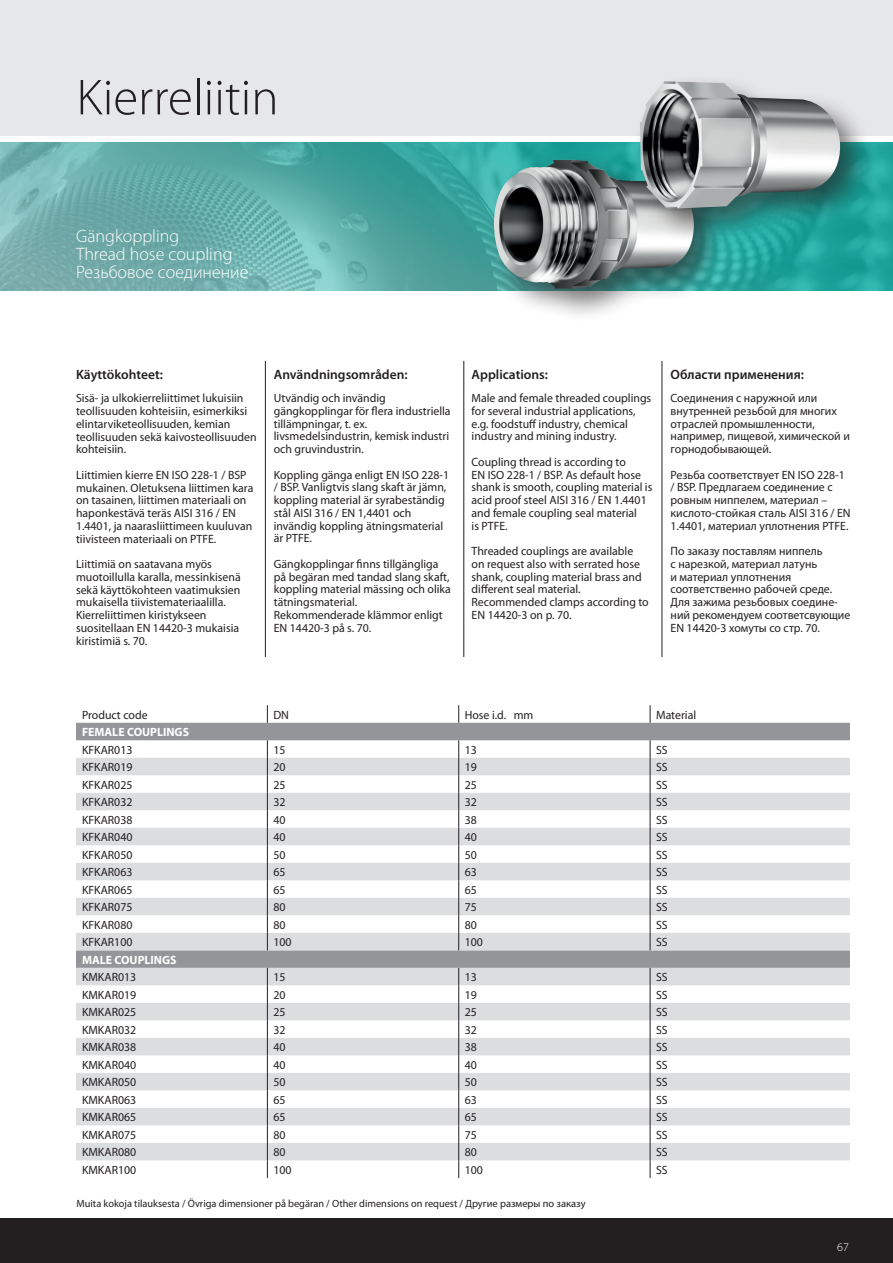
<style>
.page{position:relative;width:893px;height:1263px;background:#fff}
.page>*{position:absolute;margin:0;border:0;box-sizing:border-box;transform-origin:0 0}
.t1{font:300 51px "Myriad Pro";color:#231f20}
.t2{font:300 18px/18px "Myriad Pro";color:#fff}
.t3{font:600 13.5px "Myriad Pro";color:#231f20}
.t4{font:12px/12.8px "Myriad Pro";color:#231f20}
.t5{font:700 12px "Myriad Pro";color:#fff}
.t6{font:300 12px "Myriad Pro";color:#fff}
.t7{font:10.5px "Myriad Pro";color:#231f20}
</style>
<div class="page">
<div style="left:0;top:1218px;width:893px;height:45px;background:#231f20"></div>
<svg style="left:0;top:142px;width:893px;height:149px;background:#57aba7"></svg>
<div style="left:0;top:0;width:893px;height:136px;background:#e6e7e9"></div>
<div style="left:487px;top:152px;width:241px;height:171px;background:#231f20;opacity:.6"></div>
<img style="left:494px;top:160px;width:202px;height:129px">
<hr style="left:265px;top:361px;width:1px;height:296px;background:#231f20">
<hr style="left:464px;top:361px;width:1px;height:296px;background:#231f20">
<hr style="left:662px;top:361px;width:1px;height:296px;background:#231f20">
<div style="left:633px;top:74px;width:241px;height:169px;background:#231f20;opacity:.6"></div>
<img style="left:640px;top:81px;width:200px;height:127px">
<svg style="left:76px;top:723px;width:774px;height:35px"></svg>
<svg style="left:76px;top:758px;width:774px;height:402px;fill:#dcdddf"></svg>
<svg style="left:267px;top:705px;width:1px;height:18px"></svg>
<svg style="left:458px;top:705px;width:1px;height:18px"></svg>
<svg style="left:650px;top:705px;width:1px;height:18px"></svg>
<svg style="left:267px;top:740px;width:1px;height:210px"></svg>
<svg style="left:458px;top:740px;width:1px;height:210px"></svg>
<svg style="left:650px;top:740px;width:1px;height:210px"></svg>
<svg style="left:267px;top:968px;width:1px;height:210px"></svg>
<svg style="left:458px;top:968px;width:1px;height:210px"></svg>
<svg style="left:650px;top:968px;width:1px;height:210px"></svg>
<h1 class="t1" style="left:77px;top:69px;width:204px">Kierreliitin</h1>
<h2 class="t2" style="left:76px;top:227px;width:174px">Gängkoppling<br>Thread hose coupling<br>Резьбовое соединение</h2>
<p class="t3" style="left:76px;top:367px;width:88px">Käyttökohteet:</p>
<p class="t3" style="left:274px;top:367px;width:135px">Användningsområden:</p>
<p class="t3" style="left:472px;top:367px;width:78px">Applications:</p>
<p class="t3" style="left:671px;top:367px;width:135px">Области применения:</p>
<p class="t4" style="left:76px;top:392px;width:182px">Sisä- ja ulkokierreliittimet lukuisiin teollisuuden kohteisiin, esimerkiksi elintarviketeollisuuden, kemian teollisuuden sekä kaivosteollisuuden kohteisiin.</p>
<p class="t4" style="left:76px;top:469px;width:179px">Liittimien kierre EN ISO 228-1 / BSP mukainen. Oletuksena liittimen kara on tasainen, liittimen materiaali on haponkestävä teräs AISI 316 / EN 1.4401, ja naarasliittimeen kuuluvan tiivisteen materiaali on PTFE.</p>
<p class="t4" style="left:76px;top:558px;width:166px">Liittimiä on saatavana myös muotoillulla karalla, messinkisenä sekä käyttökohteen vaatimuksien mukaisella tiivistemateriaalilla.<br>Kierreliittimen kiristykseen suositellaan EN 14420-3 mukaisia kiristimiä s. 70.</p>
<p class="t4" style="left:472px;top:392px;width:181px">Male and female threaded couplings for several industrial applications, e.g. foodstuff industry, chemical industry and mining industry.</p>
<p class="t4" style="left:472px;top:456px;width:182px">Coupling thread is according to<br>EN ISO 228-1 / BSP. As default hose shank is smooth, coupling material is acid proof steel AISI 316 / EN 1.4401 and female coupling seal material<br>is PTFE.</p>
<p class="t4" style="left:472px;top:545px;width:179px">Threaded couplings are available on request also with serrated hose shank, coupling material brass and different seal material.<br>Recommended clamps according to<br>EN 14420-3 on p. 70.</p>
<p class="t4" style="left:274px;top:392px;width:178px">Utvändig och invändig gängkopplingar för flera industriella tillämpningar, t. ex. livsmedelsindustrin, kemisk industri och gruvindustrin.</p>
<p class="t4" style="left:274px;top:469px;width:177px">Koppling gänga enligt EN ISO 228-1 / BSP. Vanligtvis slang skaft är jämn, koppling material är syrabeständig stål AISI 316 / EN 1,4401 och invändig koppling ätningsmaterial är PTFE.</p>
<p class="t4" style="left:274px;top:558px;width:179px">Gängkopplingar finns tillgängliga på begäran med tandad slang skaft, koppling material mässing och olika tätningsmaterial.<br>Rekommenderade klämmor enligt<br>EN 14420-3 på s. 70.</p>
<p class="t4" style="left:670px;top:392px;width:181px">Соединения с наружной или внутренней резьбой для многих отраслей промышленности, например, пищевой, химической и горнодобывающей.</p>
<p class="t4" style="left:670px;top:468px;width:182px">Резьба соответствует EN ISO 228-1 / BSP. Предлагаем соединение с ровным ниппелем, материал – кислото-стойкая сталь AISI 316 / EN<br>1.4401, материал уплотнения PTFE.</p>
<p class="t4" style="left:670px;top:545px;width:181px">По заказу поставлям ниппель<br>с нарезкой, материал латунь<br>и материал уплотнения соответственно рабочей среде.<br>Для зажима резьбовых соедине&shy;ний рекомендуем соответсвующие<br>EN 14420-3 хомуты со стр. 70.</p>
<p class="t4" style="left:82px;top:708px;width:67px">Product code</p>
<p class="t4" style="left:273px;top:708px;width:17px">DN</p>
<p class="t4" style="left:465px;top:708px;width:70px">Hose i.d. mm</p>
<p class="t4" style="left:656px;top:708px;width:42px">Material</p>
<p class="t5" style="left:82px;top:725px;width:109px">FEMALE COUPLINGS</p>
<p class="t4" style="left:82px;top:743px;width:52px">KFKAR013</p>
<p class="t4" style="left:273px;top:743px;width:14px">15</p>
<p class="t4" style="left:465px;top:743px;width:14px">13</p>
<p class="t4" style="left:656px;top:743px;width:13px">SS</p>
<p class="t4" style="left:82px;top:761px;width:52px">KFKAR019</p>
<p class="t4" style="left:273px;top:761px;width:14px">20</p>
<p class="t4" style="left:465px;top:761px;width:14px">19</p>
<p class="t4" style="left:656px;top:761px;width:13px">SS</p>
<p class="t4" style="left:82px;top:778px;width:52px">KFKAR025</p>
<p class="t4" style="left:273px;top:778px;width:14px">25</p>
<p class="t4" style="left:465px;top:778px;width:14px">25</p>
<p class="t4" style="left:656px;top:778px;width:13px">SS</p>
<p class="t4" style="left:82px;top:796px;width:52px">KFKAR032</p>
<p class="t4" style="left:273px;top:796px;width:14px">32</p>
<p class="t4" style="left:465px;top:796px;width:14px">32</p>
<p class="t4" style="left:656px;top:796px;width:13px">SS</p>
<p class="t4" style="left:82px;top:813px;width:52px">KFKAR038</p>
<p class="t4" style="left:273px;top:813px;width:14px">40</p>
<p class="t4" style="left:465px;top:813px;width:14px">38</p>
<p class="t4" style="left:656px;top:813px;width:13px">SS</p>
<p class="t4" style="left:82px;top:831px;width:52px">KFKAR040</p>
<p class="t4" style="left:273px;top:831px;width:14px">40</p>
<p class="t4" style="left:465px;top:831px;width:14px">40</p>
<p class="t4" style="left:656px;top:831px;width:13px">SS</p>
<p class="t4" style="left:82px;top:848px;width:52px">KFKAR050</p>
<p class="t4" style="left:273px;top:848px;width:14px">50</p>
<p class="t4" style="left:465px;top:848px;width:14px">50</p>
<p class="t4" style="left:656px;top:848px;width:13px">SS</p>
<p class="t4" style="left:82px;top:866px;width:52px">KFKAR063</p>
<p class="t4" style="left:273px;top:866px;width:14px">65</p>
<p class="t4" style="left:465px;top:866px;width:14px">63</p>
<p class="t4" style="left:656px;top:866px;width:13px">SS</p>
<p class="t4" style="left:82px;top:883px;width:52px">KFKAR065</p>
<p class="t4" style="left:273px;top:883px;width:14px">65</p>
<p class="t4" style="left:465px;top:883px;width:14px">65</p>
<p class="t4" style="left:656px;top:883px;width:13px">SS</p>
<p class="t4" style="left:82px;top:901px;width:52px">KFKAR075</p>
<p class="t4" style="left:273px;top:901px;width:14px">80</p>
<p class="t4" style="left:465px;top:901px;width:14px">75</p>
<p class="t4" style="left:656px;top:901px;width:13px">SS</p>
<p class="t4" style="left:82px;top:918px;width:52px">KFKAR080</p>
<p class="t4" style="left:273px;top:918px;width:14px">80</p>
<p class="t4" style="left:465px;top:918px;width:14px">80</p>
<p class="t4" style="left:656px;top:918px;width:13px">SS</p>
<p class="t4" style="left:82px;top:936px;width:52px">KFKAR100</p>
<p class="t4" style="left:273px;top:936px;width:20px">100</p>
<p class="t4" style="left:465px;top:936px;width:20px">100</p>
<p class="t4" style="left:656px;top:936px;width:13px">SS</p>
<p class="t5" style="left:82px;top:953px;width:96px">MALE COUPLINGS</p>
<p class="t4" style="left:82px;top:971px;width:56px">KMKAR013</p>
<p class="t4" style="left:273px;top:971px;width:14px">15</p>
<p class="t4" style="left:465px;top:971px;width:14px">13</p>
<p class="t4" style="left:656px;top:971px;width:13px">SS</p>
<p class="t4" style="left:82px;top:988px;width:56px">KMKAR019</p>
<p class="t4" style="left:273px;top:988px;width:14px">20</p>
<p class="t4" style="left:465px;top:988px;width:14px">19</p>
<p class="t4" style="left:656px;top:988px;width:13px">SS</p>
<p class="t4" style="left:82px;top:1006px;width:56px">KMKAR025</p>
<p class="t4" style="left:273px;top:1006px;width:14px">25</p>
<p class="t4" style="left:465px;top:1006px;width:14px">25</p>
<p class="t4" style="left:656px;top:1006px;width:13px">SS</p>
<p class="t4" style="left:82px;top:1023px;width:56px">KMKAR032</p>
<p class="t4" style="left:273px;top:1023px;width:14px">32</p>
<p class="t4" style="left:465px;top:1023px;width:14px">32</p>
<p class="t4" style="left:656px;top:1023px;width:13px">SS</p>
<p class="t4" style="left:82px;top:1041px;width:56px">KMKAR038</p>
<p class="t4" style="left:273px;top:1041px;width:14px">40</p>
<p class="t4" style="left:465px;top:1041px;width:14px">38</p>
<p class="t4" style="left:656px;top:1041px;width:13px">SS</p>
<p class="t4" style="left:82px;top:1058px;width:56px">KMKAR040</p>
<p class="t4" style="left:273px;top:1058px;width:14px">40</p>
<p class="t4" style="left:465px;top:1058px;width:14px">40</p>
<p class="t4" style="left:656px;top:1058px;width:13px">SS</p>
<p class="t4" style="left:82px;top:1076px;width:56px">KMKAR050</p>
<p class="t4" style="left:273px;top:1076px;width:14px">50</p>
<p class="t4" style="left:465px;top:1076px;width:14px">50</p>
<p class="t4" style="left:656px;top:1076px;width:13px">SS</p>
<p class="t4" style="left:82px;top:1093px;width:56px">KMKAR063</p>
<p class="t4" style="left:273px;top:1093px;width:14px">65</p>
<p class="t4" style="left:465px;top:1093px;width:14px">63</p>
<p class="t4" style="left:656px;top:1093px;width:13px">SS</p>
<p class="t4" style="left:82px;top:1111px;width:56px">KMKAR065</p>
<p class="t4" style="left:273px;top:1111px;width:14px">65</p>
<p class="t4" style="left:465px;top:1111px;width:14px">65</p>
<p class="t4" style="left:656px;top:1111px;width:13px">SS</p>
<p class="t4" style="left:82px;top:1128px;width:56px">KMKAR075</p>
<p class="t4" style="left:273px;top:1128px;width:14px">80</p>
<p class="t4" style="left:465px;top:1128px;width:14px">75</p>
<p class="t4" style="left:656px;top:1128px;width:13px">SS</p>
<p class="t4" style="left:82px;top:1146px;width:56px">KMKAR080</p>
<p class="t4" style="left:273px;top:1146px;width:14px">80</p>
<p class="t4" style="left:465px;top:1146px;width:14px">80</p>
<p class="t4" style="left:656px;top:1146px;width:13px">SS</p>
<p class="t4" style="left:82px;top:1163px;width:56px">KMKAR100</p>
<p class="t4" style="left:273px;top:1163px;width:20px">100</p>
<p class="t4" style="left:465px;top:1163px;width:20px">100</p>
<p class="t4" style="left:656px;top:1163px;width:13px">SS</p>
<p class="t7" style="left:77px;top:1198px;width:511px">Muita kokoja tilauksesta / Övriga dimensioner på begäran / Other dimensions on request / Другие размеры по заказу</p>
<p class="t6" style="left:837px;top:1240px;width:13px">67</p>
</div>
